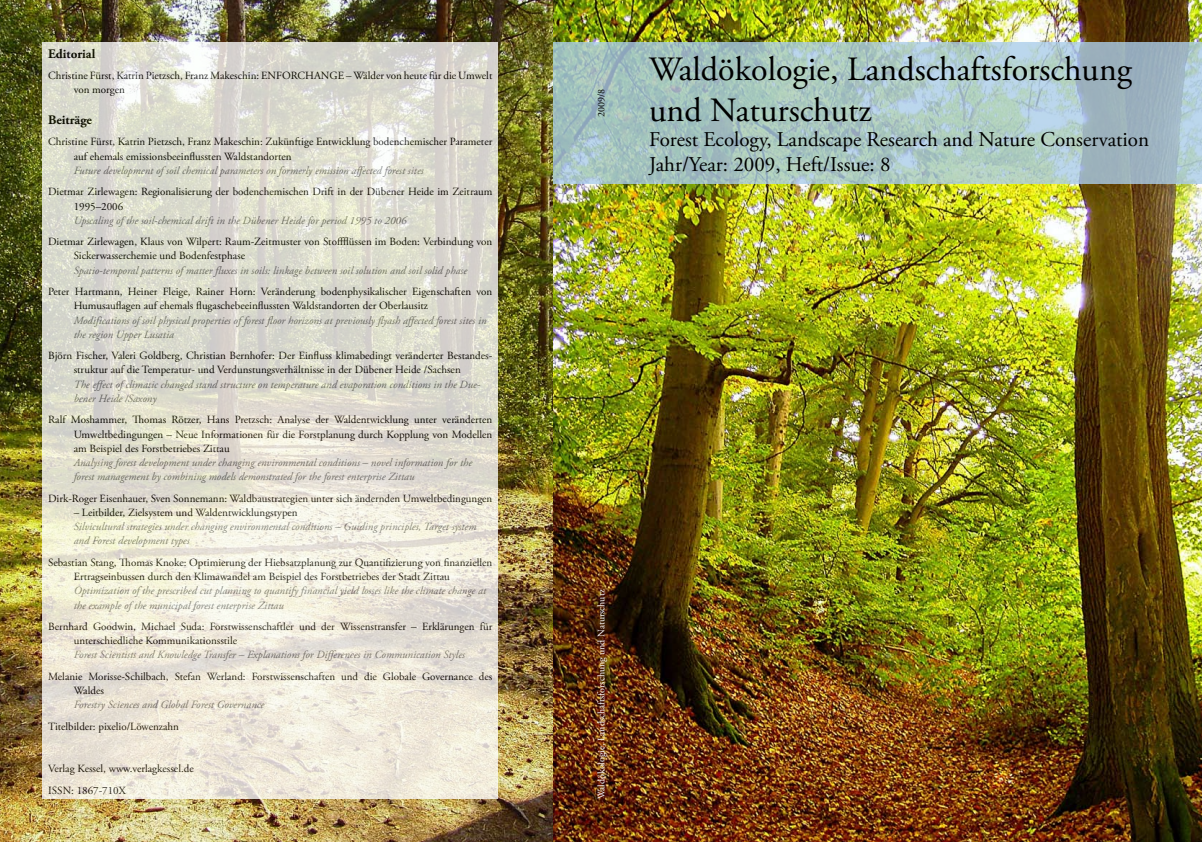
<style>
.page{position:relative;width:1202px;height:842px;background:#fff}
.page>*{position:absolute;margin:0;border:0;box-sizing:border-box;transform-origin:0 0}
.t1{font:34px/40.8px "Adobe Garamond Pro";color:#000}
.t2{font:21px/25.2px "Adobe Garamond Pro";color:#000}
.t3{font:700 13px "Adobe Garamond Pro";color:#000}
.t4{font:11px/14.3px "Adobe Garamond Pro";color:#000}
.t5{font:italic 11px/14.3px "Adobe Garamond Pro";color:#707173}
.t6{font:10px "Adobe Garamond Pro";color:#fff}
.t7{font:10px "Adobe Garamond Pro";color:#000}
</style>
<div class="page">
<img style="left:0;top:0;width:1202px;height:842px">
<svg style="left:0;top:43px;width:1202px;height:141px"></svg>
<svg style="left:43px;top:43px;width:455px;height:756px"></svg>
<p class="t3" style="left:48px;top:46px;width:49px">Editorial</p>
<p class="t4" style="left:74px;top:69px;width:420px;text-indent:-26px">Christine Fürst, Katrin Pietzsch, Franz Makeschin: ENFORCHANGE – Wälder von heute für die Umwelt von morgen</p>
<p class="t3" style="left:48px;top:112px;width:45px">Beiträge</p>
<p class="t4" style="left:74px;top:135px;width:420px;text-indent:-26px">Christine Fürst, Katrin Pietzsch, Franz Makeschin: Zukünftige Entwicklung bodenchemischer Parameter auf ehemals emissionsbeeinflussten Waldstandorten</p>
<p class="t5" style="left:74px;top:164px;width:351px">Future development of soil chemical parameters on formerly emission affected forest sites</p>
<p class="t4" style="left:74px;top:185px;width:420px;text-indent:-26px">Dietmar Zirlewagen: Regionalisierung der bodenchemischen Drift in der Dübener Heide im Zeitraum<br>1995–2006</p>
<p class="t5" style="left:74px;top:213px;width:334px">Upscaling of the soil-chemical drift in the Dübener Heide for period 1995 to 2006</p>
<p class="t4" style="left:74px;top:235px;width:420px;text-indent:-26px">Dietmar Zirlewagen, Klaus von Wilpert: Raum-Zeitmuster von Stoffflüssen im Boden: Verbindung von<br>Sickerwasserchemie und Bodenfestphase</p>
<p class="t5" style="left:74px;top:263px;width:395px">Spatio-temporal patterns of matter fluxes in soils: linkage between soil solution and soil solid phase</p>
<p class="t4" style="left:74px;top:285px;width:420px;text-indent:-26px">Peter Hartmann, Heiner Fleige, Rainer Horn: Veränderung bodenphysikalischer Eigenschaften von<br>Humusauflagen auf ehemals flugaschebeeinflussten Waldstandorten der Oberlausitz</p>
<p class="t5" style="left:74px;top:313px;width:414px">Modifications of soil physical properties of forest floor horizons at previously flyash affected forest sites in the region Upper Lusatia</p>
<p class="t4" style="left:48px;top:349px;width:445px;text-align:center">Björn Fischer, Valeri Goldberg, Christian Bernhofer: Der Einfluss klimabedingt veränderter Bestandes&shy;struktur auf die Temperatur- und Verdunstungsverhältnisse in der Dübener Heide /Sachsen</p>
<p class="t5" style="left:74px;top:377px;width:408px">The effect of climatic changed stand structure on temperature and evaporation conditions in the Due&shy;bener Heide /Saxony</p>
<p class="t4" style="left:74px;top:413px;width:420px;text-align:justify;text-indent:-26px">Ralf Moshammer, Thomas Rötzer, Hans Pretzsch: Analyse der Waldentwicklung unter veränderten Umweltbedingungen – Neue Informationen für die Forstplanung durch Kopplung von Modellen am Beispiel des Forstbetriebes Zittau</p>
<p class="t5" style="left:74px;top:456px;width:400px">Analysing forest development under changing environmental conditions – novel information for the forest management by combining models demonstrated for the forest enterprise Zittau</p>
<p class="t4" style="left:48px;top:491px;width:446px">Dirk-Roger Eisenhauer, Sven Sonnemann: Waldbaustrategien unter sich ändernden Umweltbedingungen</p>
<p class="t4" style="left:74px;top:506px;width:225px">– Leitbilder, Zielsystem und Waldentwicklungstypen</p>
<p class="t5" style="left:74px;top:520px;width:404px">Silvicultural strategies under changing environmental conditions – Guiding principles, Target system and Forest development types</p>
<p class="t4" style="left:74px;top:555px;width:420px;text-indent:-26px">Sebastian Stang, Thomas Knoke: Optimierung der Hiebsatzplanung zur Quantifizierung von finanziellen<br>Ertragseinbussen durch den Klimawandel am Beispiel des Forstbetriebes der Stadt Zittau</p>
<p class="t5" style="left:74px;top:584px;width:414px">Optimization of the prescribed cut planning to quantify financial yield losses like the climate change at the example of the municipal forest enterprise Zittau</p>
<p class="t4" style="left:74px;top:620px;width:420px;text-indent:-26px">Bernhard Goodwin, Michael Suda: Forstwissenschaftler und der Wissenstransfer – Erklärungen für unterschiedliche Kommunikationsstile</p>
<p class="t5" style="left:74px;top:648px;width:393px">Forest Scientists and Knowledge Transfer – Explanations for Differences in Communication Styles</p>
<p class="t4" style="left:74px;top:669px;width:420px;text-indent:-26px">Melanie Morisse-Schilbach, Stefan Werland: Forstwissenschaften und die Globale Governance des<br>Waldes</p>
<p class="t5" style="left:74px;top:698px;width:192px">Forestry Sciences and Global Forest Governance</p>
<p class="t4" style="left:48px;top:719px;width:132px">Titelbilder: pixelio/Löwenzahn</p>
<p class="t4" style="left:48px;top:758px;width:147px;line-height:21.4px">Verlag Kessel, www.verlagkessel.de<br>ISSN: 1867-710X</p>
<p class="t7" style="left:595px;top:117px;width:30px;rotate:-90deg">2009/8</p>
<h1 class="t1" style="left:649px;top:50px;width:484px">Waldökologie, Landschaftsforschung und Naturschutz</h1>
<h2 class="t2" style="left:649px;top:128px;width:501px">Forest Ecology, Landscape Research and Nature Conservation<br>Jahr/Year: 2009, Heft/Issue: 8</h2>
<p class="t6" style="left:595px;top:799px;width:211px;rotate:-90deg">Waldökologie, Landschaftsforschung und Naturschutz</p>
</div>
